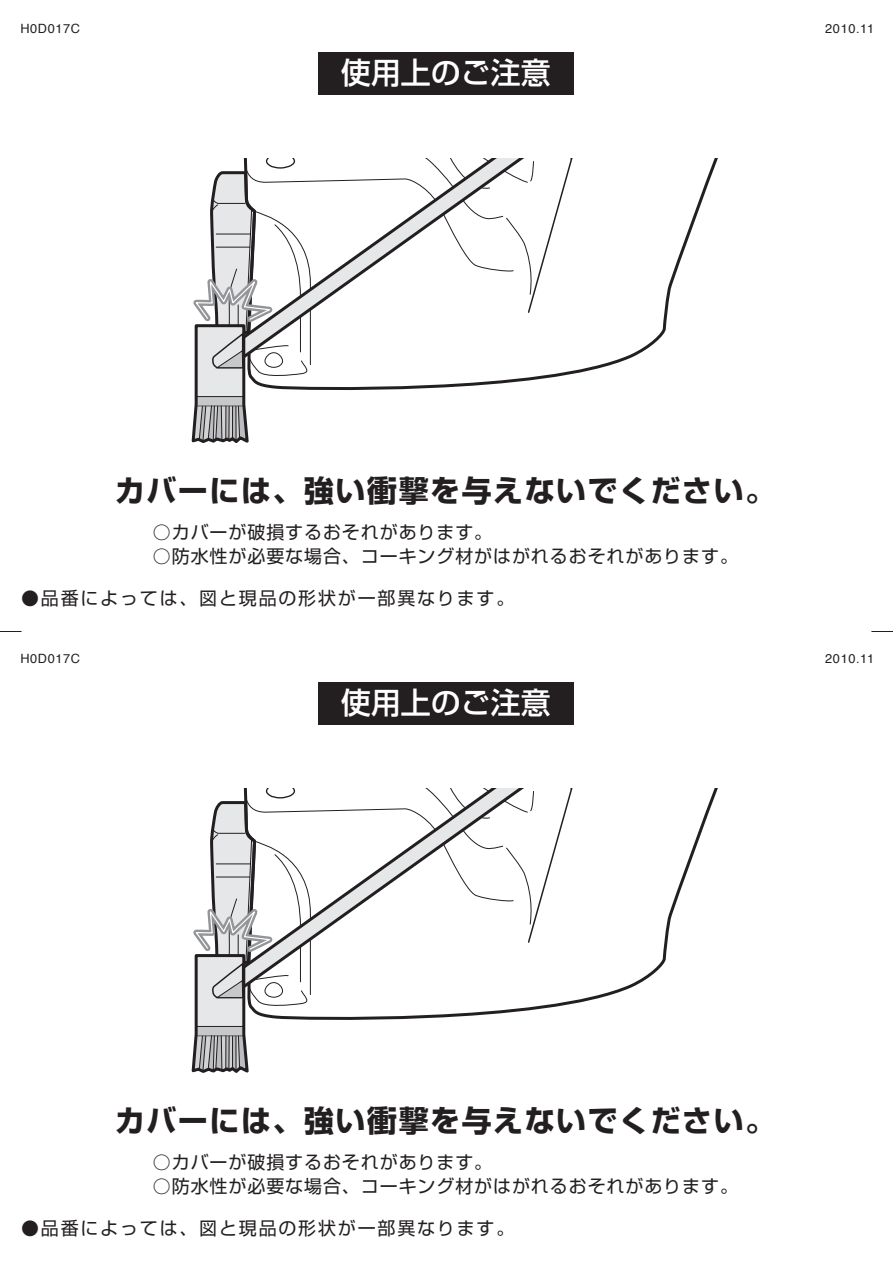
<style>
.page{position:relative;width:893px;height:1263px;background:#fff}
.page>*{position:absolute;margin:0;border:0;box-sizing:border-box;transform-origin:0 0}
.t1{font:700 30px "Shin Go";letter-spacing:.05em;color:#231f20}
.t2{font:500 30px "Shin Go";color:#fff}
.t3{font:18px "Shin Go";letter-spacing:.05em;color:#231f20}
.t4{font:18px "Shin Go";letter-spacing:.1em;color:#231f20}
.t5{font:12.75px "Helvetica";letter-spacing:.05em;color:#231f20}
</style>
<div class="page">
<div style="left:318px;top:52px;width:255px;height:43px;background:#231f20"></div>
<svg style="left:586px;top:158px;width:132px;height:214px"></svg>
<svg style="left:586px;top:158px;width:70px;height:211px"></svg>
<svg style="left:191px;top:158px;width:395px;height:285px"></svg>
<svg style="left:0;top:631px;width:21px;height:1px"></svg>
<svg style="left:872px;top:631px;width:21px;height:1px"></svg>
<div style="left:318px;top:682px;width:255px;height:43px;background:#231f20"></div>
<svg style="left:586px;top:788px;width:132px;height:213px"></svg>
<svg style="left:586px;top:788px;width:70px;height:210px"></svg>
<svg style="left:191px;top:788px;width:395px;height:285px"></svg>
<p class="t5" style="left:20px;top:19px;width:61px">H0D017C</p>
<p class="t5" style="left:825px;top:19px;width:50px">2010.11</p>
<h1 class="t2" style="left:341px;top:53px;width:211px">使用上のご注意</h1>
<h1 class="t1" style="left:115px;top:471px;width:661px">カバーには、強い衝撃を与えないでください。</h1>
<p class="t3" style="left:153px;top:520px;width:341px">○カバーが破損するおそれがあります。</p>
<p class="t3" style="left:153px;top:544px;width:586px">○防水性が必要な場合、コーキング材がはがれるおそれがあります。</p>
<p class="t4" style="left:21px;top:586px;width:495px">●品番によっては、図と現品の形状が一部異なります。</p>
<p class="t5" style="left:20px;top:649px;width:61px">H0D017C</p>
<p class="t5" style="left:825px;top:649px;width:50px">2010.11</p>
<h1 class="t2" style="left:341px;top:683px;width:211px">使用上のご注意</h1>
<h1 class="t1" style="left:115px;top:1101px;width:661px">カバーには、強い衝撃を与えないでください。</h1>
<p class="t3" style="left:153px;top:1150px;width:341px">○カバーが破損するおそれがあります。</p>
<p class="t3" style="left:153px;top:1174px;width:586px">○防水性が必要な場合、コーキング材がはがれるおそれがあります。</p>
<p class="t4" style="left:21px;top:1216px;width:495px">●品番によっては、図と現品の形状が一部異なります。</p>
</div>
